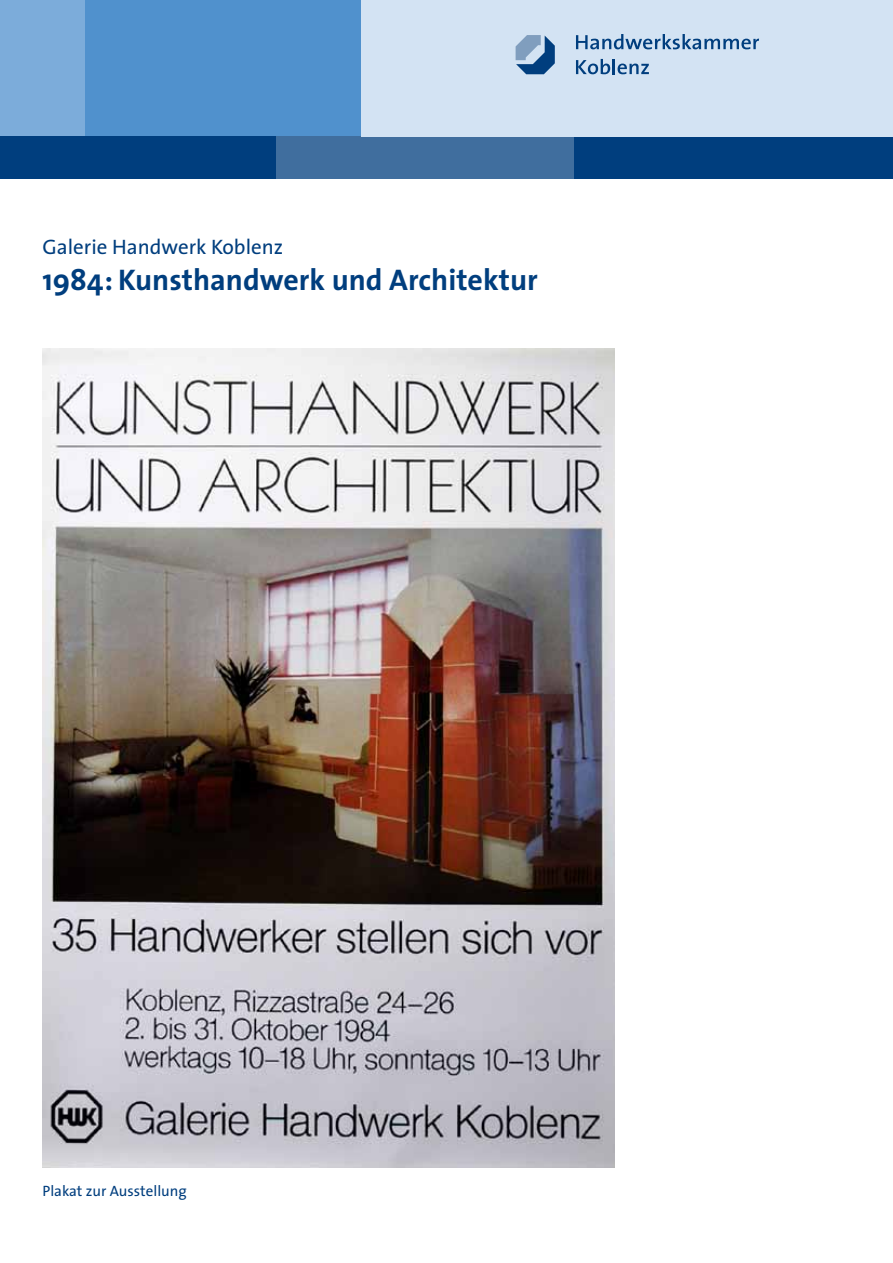
<style>
.page{position:relative;width:893px;height:1263px;background:#fff}
.page>*{position:absolute;margin:0;border:0;box-sizing:border-box;transform-origin:0 0}
.t1{font:700 30px "The Sans";color:#003e7e}
.t2{font:21px "The Sans";color:#003e7e}
.t3{font:15px "The Sans";color:#003e7e}
</style>
<div class="page">
<div style="left:0;top:0;width:85px;height:136px;background:#7cacda"></div>
<div style="left:85px;top:0;width:340px;height:136px;background:#5091cd"></div>
<div style="left:574px;top:136px;width:319px;height:43px;background:#003e7e"></div>
<div style="left:0;top:136px;width:276px;height:43px;background:#003e7e"></div>
<div style="left:276px;top:136px;width:298px;height:43px;background:#406e9e"></div>
<div style="left:361px;top:0;width:532px;height:136px;background:#d3e3f3"></div>
<svg style="left:576px;top:34px;width:183px;height:15px"></svg>
<svg style="left:576px;top:59px;width:73px;height:15px"></svg>
<svg style="left:516px;top:35px;width:39px;height:39px"></svg>
<img style="left:43px;top:349px;width:571px;height:818px">
<p class="t2" style="left:43px;top:233px;width:242px">Galerie Handwerk Koblenz</p>
<p class="t1" style="left:43px;top:261px;width:497px">1984: Kunsthandwerk und Architektur</p>
<p class="t3" style="left:43px;top:1181px;width:146px">Plakat zur Ausstellung</p>
</div>
